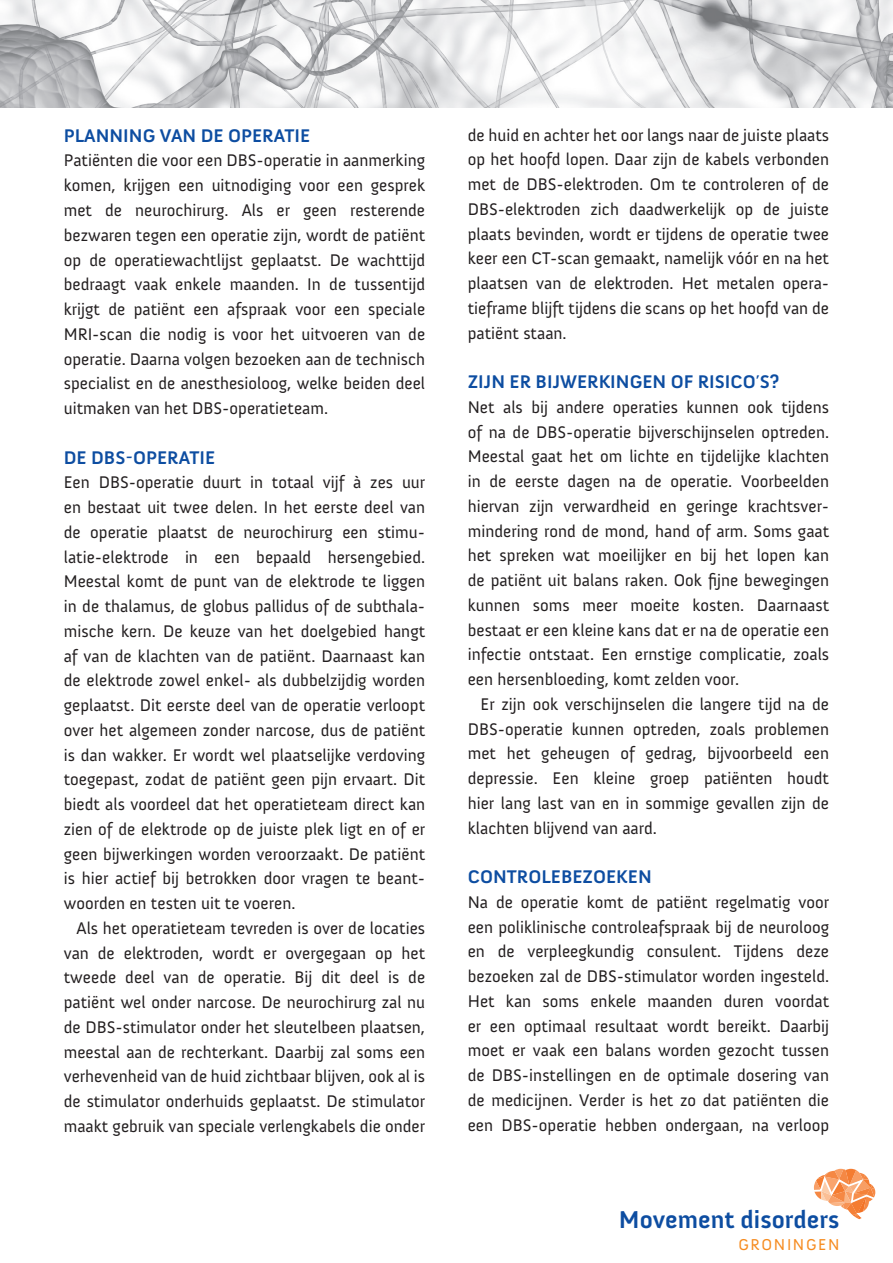
<style>
.page{position:relative;width:893px;height:1263px;background:#fff}
.page>*{position:absolute;margin:0;border:0;box-sizing:border-box;transform-origin:0 0}
.t1{font:700 24.9px "Anivers";color:#0d4da1}
.t2{font:700 18.75px "Anivers";color:#0d4da1}
.t3{font:17.25px/24.8px "Anivers";color:#231f20;text-align:justify}
.t4{font:16.2px "Anivers";letter-spacing:.1em;color:#f68b1f}
.s1{font-weight:400}
</style>
<div class="page">
<img style="left:0;top:0;width:893px;height:108px">
<svg style="left:813px;top:1169px;width:62px;height:50px"></svg>
<p class="t2" style="left:64px;top:125px;width:248px">PLANNING VAN DE OPERATIE</p>
<p class="t3" style="left:64px;top:149px;width:363px">Patiënten die voor een DBS-operatie in aanmerking komen, krijgen een uitnodiging voor een gesprek met de neurochirurg. Als er geen resterende bezwaren tegen een operatie zijn, wordt de patiënt op de operatiewachtlijst geplaatst. De wachttijd bedraagt vaak enkele maanden. In de tussentijd krijgt de patiënt een afspraak voor een speciale MRI-scan die nodig is voor het uitvoeren van de operatie. Daarna volgen bezoeken aan de technisch specialist en de anesthesioloog, welke beiden deel uitmaken van het DBS-operatieteam.</p>
<p class="t2" style="left:64px;top:447px;width:153px">DE DBS<span class="s1">-</span>OPERATIE</p>
<p class="t3" style="left:64px;top:470px;width:363px">Een DBS-operatie duurt in totaal vijf à zes uur en bestaat uit twee delen. In het eerste deel van de operatie plaatst de neurochirurg een stimu&shy;latie-elektrode in een bepaald hersengebied.<br>Meestal komt de punt van de elektrode te liggen in de thalamus, de globus pallidus of de subthala&shy;mische kern. De keuze van het doelgebied hangt af van de klachten van de patiënt. Daarnaast kan de elektrode zowel enkel- als dubbelzijdig worden geplaatst. Dit eerste deel van de operatie verloopt over het algemeen zonder narcose, dus de patiënt is dan wakker. Er wordt wel plaatselijke verdoving toegepast, zodat de patiënt geen pijn ervaart. Dit biedt als voordeel dat het operatieteam direct kan zien of de elektrode op de juiste plek ligt en of er geen bijwerkingen worden veroorzaakt. De patiënt is hier actief bij betrokken door vragen te beant&shy;woorden en testen uit te voeren.</p>
<p class="t3" style="left:64px;top:916px;width:363px;text-indent:13px">Als het operatieteam tevreden is over de locaties van de elektroden, wordt er overgegaan op het tweede deel van de operatie. Bij dit deel is de patiënt wel onder narcose. De neurochirurg zal nu de DBS-stimulator onder het sleutelbeen plaatsen, meestal aan de rechterkant. Daarbij zal soms een verhevenheid van de huid zichtbaar blijven, ook al is de stimulator onderhuids geplaatst. De stimulator maakt gebruik van speciale verlengkabels die onder</p>
<p class="t3" style="left:468px;top:123px;width:363px">de huid en achter het oor langs naar de juiste plaats op het hoofd lopen. Daar zijn de kabels verbonden met de DBS-elektroden. Om te controleren of de DBS-elektroden zich daadwerkelijk op de juiste plaats bevinden, wordt er tijdens de operatie twee keer een CT-scan gemaakt, namelijk vóór en na het plaatsen van de elektroden. Het metalen opera&shy;tieframe blijft tijdens die scans op het hoofd van de patiënt staan.</p>
<p class="t2" style="left:468px;top:372px;width:313px">ZIJN ER BIJWERKINGEN OF RISICO<span class="s1">’</span>S?</p>
<p class="t3" style="left:468px;top:395px;width:363px">Net als bij andere operaties kunnen ook tijdens of na de DBS-operatie bijverschijnselen optreden.<br>Meestal gaat het om lichte en tijdelijke klachten in de eerste dagen na de operatie. Voorbeelden hiervan zijn verwardheid en geringe krachtsver&shy;mindering rond de mond, hand of arm. Soms gaat het spreken wat moeilijker en bij het lopen kan de patiënt uit balans raken. Ook fijne bewegingen kunnen soms meer moeite kosten. Daarnaast bestaat er een kleine kans dat er na de operatie een infectie ontstaat. Een ernstige complicatie, zoals een hersenbloeding, komt zelden voor.</p>
<p class="t3" style="left:468px;top:692px;width:363px;text-indent:13px">Er zijn ook verschijnselen die langere tijd na de DBS-operatie kunnen optreden, zoals problemen met het geheugen of gedrag, bijvoorbeeld een depressie. Een kleine groep patiënten houdt hier lang last van en in sommige gevallen zijn de klachten blijvend van aard.</p>
<p class="t2" style="left:468px;top:867px;width:186px">CONTROLEBEZOEKEN</p>
<p class="t3" style="left:468px;top:890px;width:363px">Na de operatie komt de patiënt regelmatig voor een poliklinische controleafspraak bij de neuroloog en de verpleegkundig consulent. Tijdens deze bezoeken zal de DBS-stimulator worden ingesteld.<br>Het kan soms enkele maanden duren voordat er een optimaal resultaat wordt bereikt. Daarbij moet er vaak een balans worden gezocht tussen de DBS-instellingen en de optimale dosering van de medicijnen. Verder is het zo dat patiënten die een DBS-operatie hebben ondergaan, na verloop</p>
<h1 class="t1" style="left:619px;top:1206px;width:222px">Movement disorders</h1>
<p class="t4" style="left:738px;top:1235px;width:102px">GRONINGEN</p>
</div>
